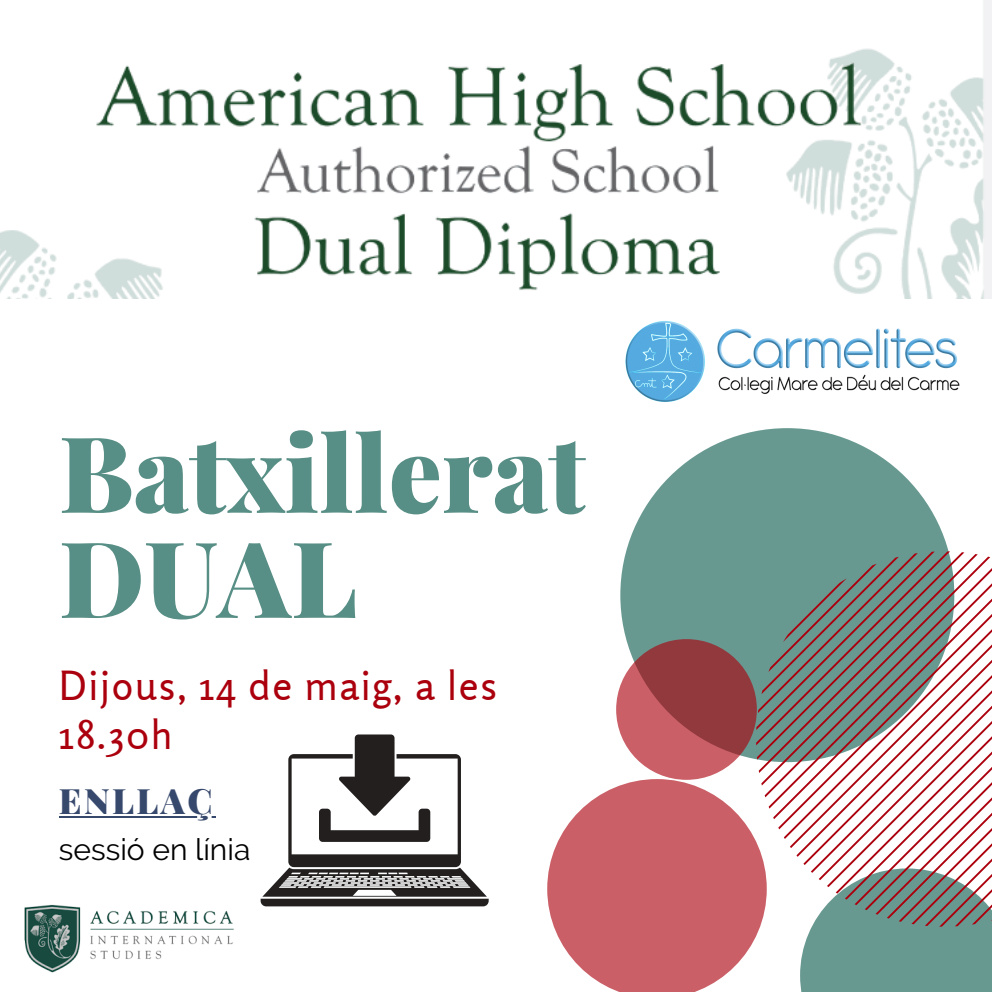
<style>
.page{position:relative;width:992px;height:992px;background:#fff}
.page>*{position:absolute;margin:0;border:0;box-sizing:border-box;transform-origin:0 0}
.t1{font:900 105.75px/105px "Playfair Display";color:#578e85}
.t2{font:40px/48.8px "Rosario";letter-spacing:.04em;color:#ab000d}
.t3{font:900 35px "Playfair Display";letter-spacing:.07em;color:#36486c}
.t4{font:30px "Raleway";color:#000}
</style>
<div class="page">
<hr style="left:59px;top:816px;width:156px;height:2px;background:#36486c">
<div style="left:620px;top:428px;width:334px;height:334px;background:#689991;border-radius:50%"></div>
<svg style="left:547px;top:779px;width:209px;height:213px;fill:#ca5f67"></svg>
<svg style="left:616px;top:639px;width:141px;height:141px;background:#a9494f"></svg>
<svg style="left:756px;top:551px;width:236px;height:441px"></svg>
<img style="left:24px;top:904px;width:210px;height:69px">
<img style="left:0;top:0;width:992px;height:299px">
<img style="left:625px;top:321px;width:335px;height:81px">
<svg style="left:261px;top:734px;width:228px;height:172px"></svg>
<h1 class="t1" style="left:59px;top:416px;width:528px">Batxillerat<br>DUAL</h1>
<p class="t2" style="left:59px;top:661px;width:440px">Dijous, 14 de maig, a les<br>18.30h</p>
<p class="t3" style="left:59px;top:776px;width:155px">ENLLAÇ</p>
<p class="t4" style="left:59px;top:832px;width:193px">sessió en línia</p>
</div>
